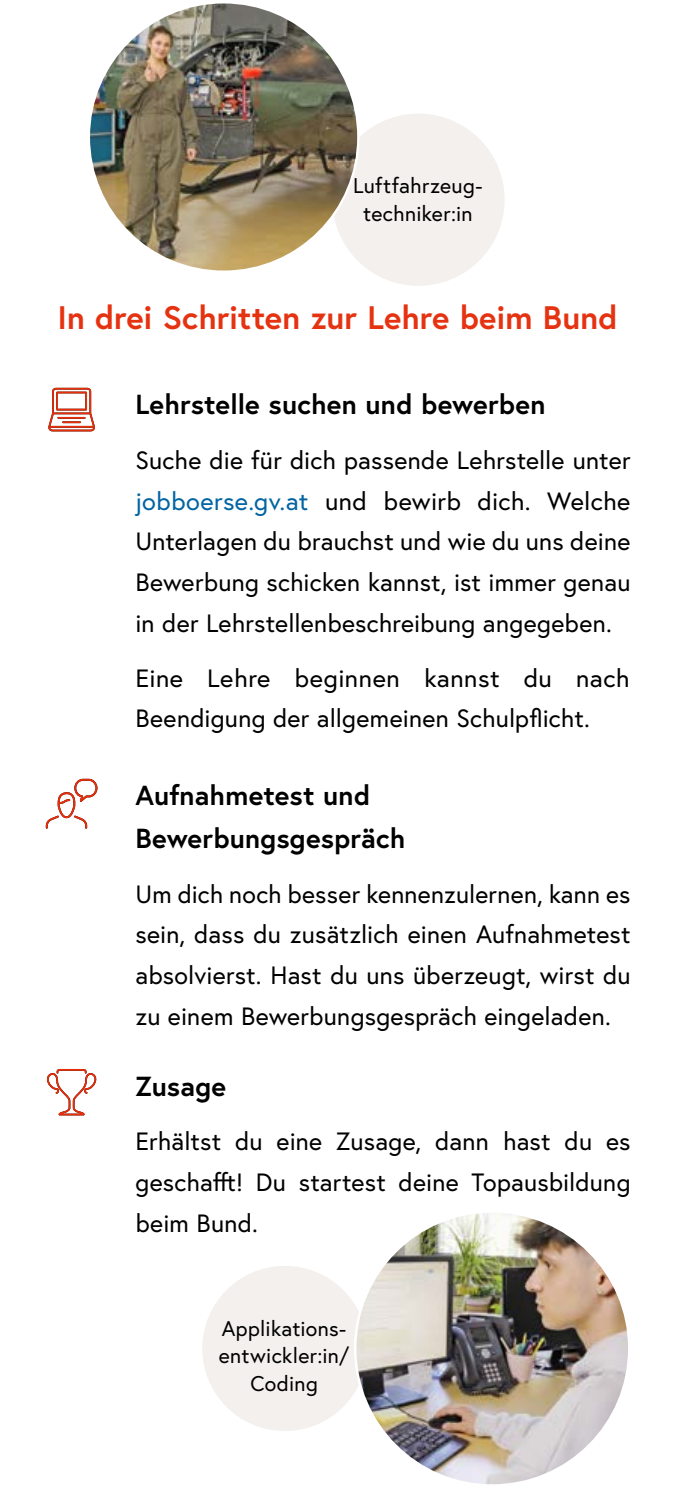
<style>
.page{position:relative;width:688px;height:1489px;background:#fff}
.page>*{position:absolute;margin:0;border:0;box-sizing:border-box;transform-origin:0 0}
.h2_ohne_Nummerierung_2{font:700 32.5px "Europa Austria";color:#e53312}
.h4_ohne_Nummerierung{font:700 27.5px/42.5px "Europa Austria";letter-spacing:.01em;color:#000}
.Grundformat{font:25px/40.5px "Europa Austria";letter-spacing:.01em;color:#000;text-align:justify}
.t1{font:21.25px/27.5px "Europa Austria";letter-spacing:.015em;color:#000;text-align:center}
.s1{color:#0064a3}
</style>
<div class="page">
<div style="left:331px;top:112px;width:174px;height:175px;background:#f3f0ed;border-radius:50%"></div>
<div style="left:201px;top:1264px;width:167px;height:168px;background:#f3f0ed;border-radius:50%"></div>
<svg style="left:48px;top:387px;width:47px;height:44px"></svg>
<svg style="left:45px;top:791px;width:43px;height:38px"></svg>
<div style="left:74px;top:778px;width:23px;height:19px;border:2px solid #e92e09;border-radius:8px"></div>
<svg style="left:47px;top:1069px;width:50px;height:47px"></svg>
<img style="left:89px;top:2px;width:269px;height:269px;border-radius:132px">
<img style="left:355px;top:1211px;width:274px;height:274px;border-radius:137px">
<p class="t1" style="left:353px;top:172px;width:131px">Luftfahrzeug&shy;techniker:in</p>
<h2 class="h2_ohne_Nummerierung_2" style="left:57px;top:296px;width:561px">In drei Schritten zur Lehre beim Bund</h2>
<h4 class="h4_ohne_Nummerierung" style="left:135px;top:383px;width:411px">Lehrstelle suchen und bewerben</h4>
<p class="Grundformat" style="left:135px;top:440px;width:496px">Suche die für dich passende Lehrstelle unter <span class="s1">jobboerse.gv.at</span> und bewirb dich. Welche Unterlagen du brauchst und wie du uns deine Bewerbung schicken kannst, ist immer genau in der Lehrstellenbeschreibung angegeben.</p>
<p class="Grundformat" style="left:135px;top:657px;width:495px">Eine Lehre beginnen kannst du nach<br>Beendigung der allgemeinen Schulpflicht.</p>
<h4 class="h4_ohne_Nummerierung" style="left:135px;top:773px;width:271px">Aufnahmetest und<br>Bewerbungsgespräch</h4>
<p class="Grundformat" style="left:135px;top:873px;width:496px">Um dich noch besser kennenzulernen, kann es sein, dass du zusätzlich einen Aufnahmetest absolvierst. Hast du uns überzeugt, wirst du zu einem Bewerbungsgespräch eingeladen.</p>
<h4 class="h4_ohne_Nummerierung" style="left:135px;top:1063px;width:92px">Zusage</h4>
<p class="Grundformat" style="left:135px;top:1120px;width:496px">Erhältst du eine Zusage, dann hast du es geschafft! Du startest deine Topausbildung beim Bund.</p>
<p class="t1" style="left:219px;top:1314px;width:132px">Applikations&shy;entwickler:in/<br>Coding</p>
</div>
